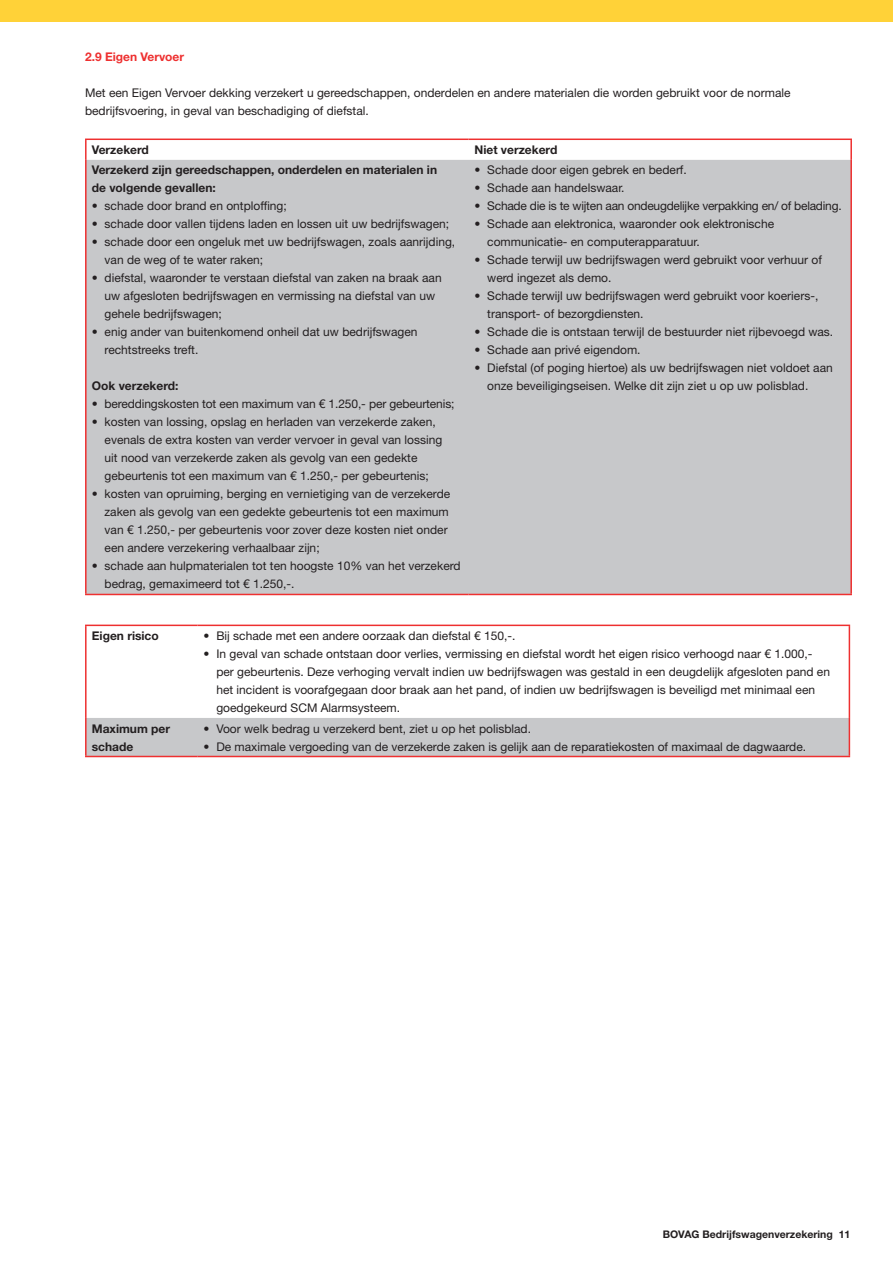
<style>
.page{position:relative;width:893px;height:1263px;background:#fff}
.page>*{position:absolute;margin:0;border:0;box-sizing:border-box;transform-origin:0 0}
.t1{font:12px/18px "Helvetica Neue LT Std";color:#231f20}
.t2{font:700 12px/18px "Helvetica Neue LT Std";color:#231f20}
.t3{font:12px "Helvetica Neue LT Std";letter-spacing:-.02em;color:#231f20}
.t4{font:700 12px "Helvetica Neue LT Std";color:#ee3030}
.t5{font:700 10.5px "Helvetica Neue LT Std";color:#231f20}
</style>
<div class="page">
<div style="left:0;top:0;width:893px;height:21px;background:#ffd238"></div>
<div style="left:87px;top:160px;width:763px;height:434px;background:#c7c8ca"></div>
<hr style="left:85px;top:139px;width:383px;height:1px;background:#ee3030">
<hr style="left:85px;top:140px;width:2px;height:20px;background:#ee3030">
<hr style="left:468px;top:139px;width:384px;height:1px;background:#ee3030">
<hr style="left:850px;top:140px;width:2px;height:20px;background:#ee3030">
<hr style="left:85px;top:160px;width:2px;height:434px;background:#ee3030">
<hr style="left:850px;top:160px;width:2px;height:434px;background:#ee3030">
<hr style="left:85px;top:594px;width:383px;height:1px;background:#ee3030">
<hr style="left:468px;top:594px;width:384px;height:1px;background:#ee3030">
<svg style="left:87px;top:626px;width:762px;height:92px"></svg>
<div style="left:87px;top:718px;width:762px;height:38px;background:#c7c8ca"></div>
<hr style="left:849px;top:626px;width:1px;height:92px;background:#ee3030">
<hr style="left:849px;top:718px;width:1px;height:38px;background:#ee3030">
<hr style="left:85px;top:625px;width:113px;height:1px;background:#ee3030">
<hr style="left:198px;top:625px;width:652px;height:1px;background:#ee3030">
<hr style="left:85px;top:756px;width:113px;height:1px;background:#ee3030">
<hr style="left:198px;top:756px;width:652px;height:1px;background:#ee3030">
<hr style="left:85px;top:626px;width:2px;height:92px;background:#ee3030">
<hr style="left:85px;top:718px;width:2px;height:38px;background:#ee3030">
<p class="t4" style="left:85px;top:49px;width:101px">2.9 Eigen Vervoer</p>
<p class="t1" style="left:85px;top:83px;width:707px">Met een Eigen Vervoer dekking verzekert u gereedschappen, onderdelen en andere materialen die worden gebruikt voor de normale bedrijfsvoering, in geval van beschadiging of diefstal.</p>
<p class="t2" style="left:92px;top:140px;width:59px">Verzekerd</p>
<p class="t2" style="left:474px;top:140px;width:84px">Niet verzekerd</p>
<p class="t2" style="left:92px;top:161px;width:347px">Verzekerd zijn gereedschappen, onderdelen en materialen in de volgende gevallen:</p>
<p class="t1" style="left:92px;top:197px;width:197px">• schade door brand en ontploffing;</p>
<p class="t1" style="left:92px;top:215px;width:359px">• schade door vallen tijdens laden en lossen uit uw bedrijfswagen;</p>
<p class="t1" style="left:105px;top:233px;width:352px;text-indent:-13px">• schade door een ongeluk met uw bedrijfswagen, zoals aanrijding, van de weg of te water raken;</p>
<p class="t1" style="left:105px;top:269px;width:339px;text-indent:-13px">• diefstal, waaronder te verstaan diefstal van zaken na braak aan uw afgesloten bedrijfswagen en vermissing na diefstal van uw gehele bedrijfswagen;</p>
<p class="t1" style="left:105px;top:323px;width:314px;text-indent:-13px">• enig ander van buitenkomend onheil dat uw bedrijfswagen rechtstreeks treft.</p>
<p class="t2" style="left:92px;top:377px;width:88px">Ook verzekerd:</p>
<p class="t1" style="left:92px;top:395px;width:364px">• bereddingskosten tot een maximum van € 1.250,- per gebeurtenis;</p>
<p class="t1" style="left:105px;top:413px;width:339px;text-indent:-13px">• kosten van lossing, opslag en herladen van verzekerde zaken, evenals de extra kosten van verder vervoer in geval van lossing uit nood van verzekerde zaken als gevolg van een gedekte gebeurtenis tot een maximum van € 1.250,- per gebeurtenis;</p>
<p class="t1" style="left:105px;top:485px;width:347px;text-indent:-13px">• kosten van opruiming, berging en vernietiging van de verzekerde zaken als gevolg van een gedekte gebeurtenis tot een maximum van € 1.250,- per gebeurtenis voor zover deze kosten niet onder een andere verzekering verhaalbaar zijn;</p>
<p class="t1" style="left:105px;top:557px;width:358px;text-indent:-13px">• schade aan hulpmaterialen tot ten hoogste 10% van het verzekerd bedrag, gemaximeerd tot € 1.250,-.</p>
<p class="t1" style="left:474px;top:161px;width:214px">• Schade door eigen gebrek en bederf.</p>
<p class="t1" style="left:474px;top:179px;width:152px">• Schade aan handelswaar.</p>
<p class="t3" style="left:474px;top:199px;width:369px">• Schade die is te wijten aan ondeugdelijke verpakking en/ of belading.</p>
<p class="t1" style="left:487px;top:215px;width:288px;text-indent:-13px">• Schade aan elektronica, waaronder ook elektronische communicatie- en computerapparatuur.</p>
<p class="t1" style="left:487px;top:251px;width:336px;text-indent:-13px">• Schade terwijl uw bedrijfswagen werd gebruikt voor verhuur of werd ingezet als demo.</p>
<p class="t1" style="left:487px;top:287px;width:333px;text-indent:-13px">• Schade terwijl uw bedrijfswagen werd gebruikt voor koeriers-, transport- of bezorgdiensten.</p>
<p class="t1" style="left:474px;top:323px;width:360px">• Schade die is ontstaan terwijl de bestuurder niet rijbevoegd was.</p>
<p class="t1" style="left:474px;top:341px;width:168px">• Schade aan privé eigendom.</p>
<p class="t1" style="left:487px;top:359px;width:347px;text-indent:-13px">• Diefstal (of poging hiertoe) als uw bedrijfswagen niet voldoet aan onze beveiligingseisen. Welke dit zijn ziet u op uw polisblad.</p>
<p class="t2" style="left:92px;top:626px;width:69px">Eigen risico</p>
<p class="t1" style="left:204px;top:626px;width:313px">• Bij schade met een andere oorzaak dan diefstal € 150,-.</p>
<p class="t1" style="left:216px;top:644px;width:615px;text-indent:-13px">• In geval van schade ontstaan door verlies, vermissing en diefstal wordt het eigen risico verhoogd naar € 1.000,- per gebeurtenis. Deze verhoging vervalt indien uw bedrijfswagen was gestald in een deugdelijk afgesloten pand en het incident is voorafgegaan door braak aan het pand, of indien uw bedrijfswagen is beveiligd met minimaal een goedgekeurd SCM Alarmsysteem.</p>
<p class="t2" style="left:92px;top:719px;width:80px">Maximum per schade</p>
<p class="t1" style="left:204px;top:719px;width:329px">• Voor welk bedrag u verzekerd bent, ziet u op het polisblad.</p>
<p class="t1" style="left:204px;top:737px;width:604px">• De maximale vergoeding van de verzekerde zaken is gelijk aan de reparatiekosten of maximaal de dagwaarde.</p>
<p class="t5" style="left:663px;top:1228px;width:189px">BOVAG Bedrijfswagenverzekering 11</p>
</div>
